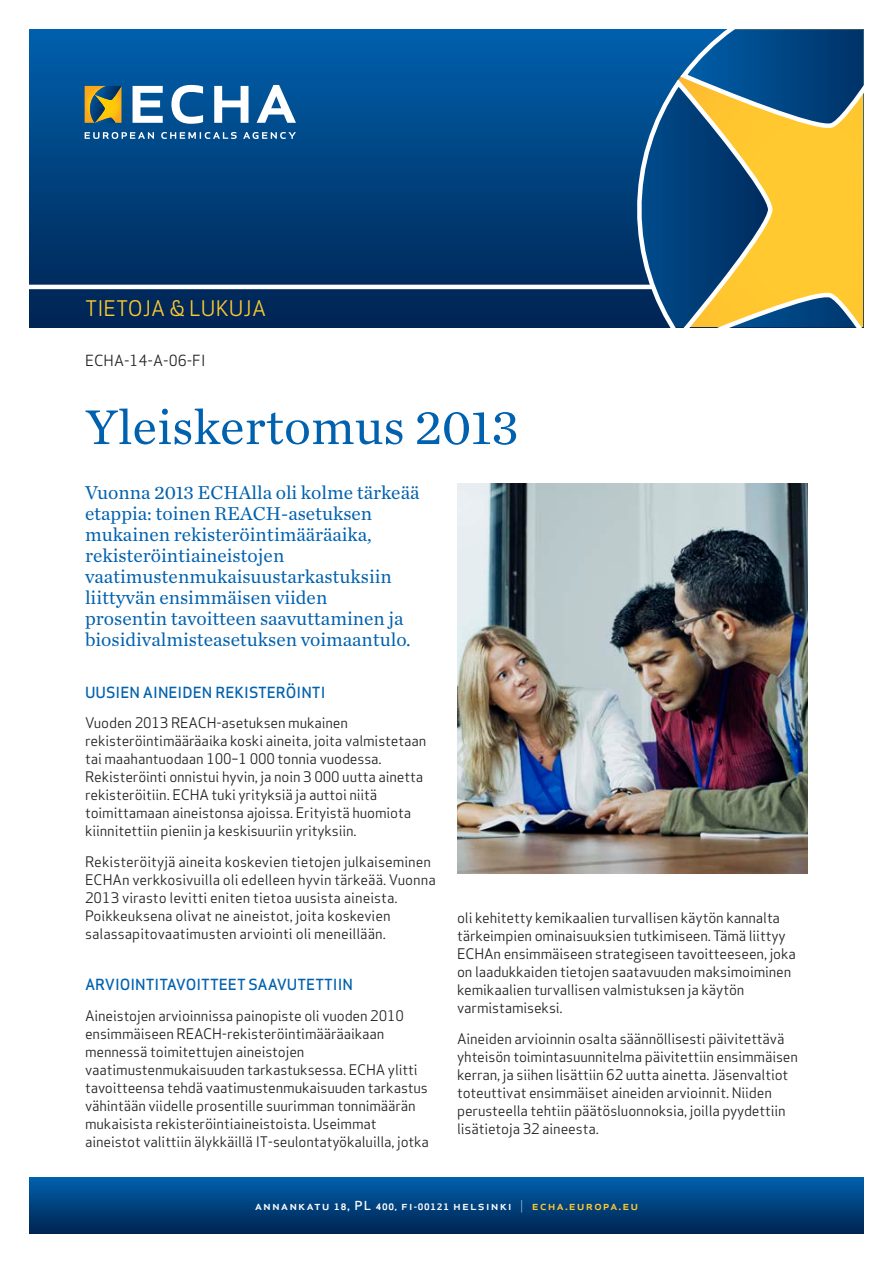
<style>
.page{position:relative;width:893px;height:1263px;background:#fff}
.page>*{position:absolute;margin:0;border:0;box-sizing:border-box;transform-origin:0 0}
.t1{font:51px "Chronicle Text G1";color:#0061af}
.t2{font:21px "Apex Sans";color:#ffc92f}
.t3{font:19.5px/21px "Chronicle Text G1";color:#0061af}
.t4{font:500 15px "Apex Sans";color:#0061af}
.t5{font:15px "Apex Sans";color:#231f20}
.t6{font:14.25px/18px "Apex Sans";letter-spacing:-.01em;color:#231f20}
.t7{font:500 12.15px "Apex Sans";letter-spacing:.075em;color:#fff;scale:1.08 1}
.s1{font-weight:700;font-size:8.7px}
.s2{font-weight:700;font-size:8.25px}
.s3{font-weight:300}
.s4{color:#ffc92f}
</style>
<div class="page">
<svg style="left:30px;top:1178px;width:833px;height:55px;background:#00427f"></svg>
<svg style="left:30px;top:29px;width:596px;height:298px;background:#00417d"></svg>
<svg style="left:626px;top:29px;width:237px;height:298px;background:#697d6c"></svg>
<svg style="left:85px;top:132px;width:211px;height:7px"></svg>
<svg style="left:133px;top:85px;width:163px;height:39px"></svg>
<svg style="left:85px;top:86px;width:36px;height:37px"></svg>
<hr style="left:26px;top:285px;width:627px;height:4px;background:#fff">
<img style="left:457px;top:483px;width:351px;height:390px">
<h2 class="t2" style="left:85px;top:291px;width:183px">TIETOJA &amp; LUKUJA</h2>
<p class="t5" style="left:85px;top:348px;width:122px">ECHA-14-A-06-FI</p>
<h1 class="t1" style="left:85px;top:388px;width:435px">Yleiskertomus 2013</h1>
<p class="t3" style="left:85px;top:481px;width:336px">Vuonna 2013 ECHAlla oli kolme tärkeää etappia: toinen REACH-asetuksen mukainen rekisteröintimääräaika, rekisteröintiaineistojen vaatimustenmukaisuustarkastuksiin liittyvän ensimmäisen viiden<br>prosentin tavoitteen saavuttaminen ja biosidivalmisteasetuksen voimaantulo.</p>
<p class="t4" style="left:85px;top:679px;width:242px">UUSIEN AINEIDEN REKISTERÖINTI</p>
<p class="t6" style="left:85px;top:713px;width:343px">Vuoden 2013 REACH-asetuksen mukainen rekisteröintimääräaika koski aineita, joita valmistetaan tai maahantuodaan 100–1 000 tonnia vuodessa.<br>Rekisteröinti onnistui hyvin, ja noin 3 000 uutta ainetta rekisteröitiin. ECHA tuki yrityksiä ja auttoi niitä toimittamaan aineistonsa ajoissa. Erityistä huomiota kiinnitettiin pieniin ja keskisuuriin yrityksiin.</p>
<p class="t6" style="left:85px;top:851px;width:352px">Rekisteröityjä aineita koskevien tietojen julkaiseminen ECHAn verkkosivuilla oli edelleen hyvin tärkeää. Vuonna 2013 virasto levitti eniten tietoa uusista aineista.<br>Poikkeuksena olivat ne aineistot, joita koskevien salassapitovaatimusten arviointi oli meneillään.</p>
<p class="t4" style="left:85px;top:971px;width:269px">ARVIOINTITAVOITTEET SAAVUTETTIIN</p>
<p class="t6" style="left:85px;top:1005px;width:346px">Aineistojen arvioinnissa painopiste oli vuoden 2010 ensimmäiseen REACH-rekisteröintimääräaikaan mennessä toimitettujen aineistojen vaatimustenmukaisuuden tarkastuksessa. ECHA ylitti tavoitteensa tehdä vaatimustenmukaisuuden tarkastus vähintään viidelle prosentille suurimman tonnimäärän mukaisista rekisteröintiaineistoista. Useimmat aineistot valittiin älykkäillä IT-seulontatyökaluilla, jotka</p>
<p class="t6" style="left:457px;top:907px;width:340px">oli kehitetty kemikaalien turvallisen käytön kannalta tärkeimpien ominaisuuksien tutkimiseen. Tämä liittyy ECHAn ensimmäiseen strategiseen tavoitteeseen, joka on laadukkaiden tietojen saatavuuden maksimoiminen kemikaalien turvallisen valmistuksen ja käytön varmistamiseksi.</p>
<p class="t6" style="left:457px;top:1028px;width:342px">Aineiden arvioinnin osalta säännöllisesti päivitettävä yhteisön toimintasuunnitelma päivitettiin ensimmäisen kerran, ja siihen lisättiin 62 uutta ainetta. Jäsenvaltiot toteuttivat ensimmäiset aineiden arvioinnit. Niiden perusteella tehtiin päätösluonnoksia, joilla pyydettiin lisätietoja 32 aineesta.</p>
<p class="t7" style="left:255px;top:1195px;width:357px">ANNANKATU <span class="s1">18</span>, PL <span class="s1">400,</span> FI<span class="s2">-</span><span class="s1">00121</span> HELSINKI <span class="s3">|</span> <span class="s4">ECHA.EUROPA.EU</span></p>
</div>
